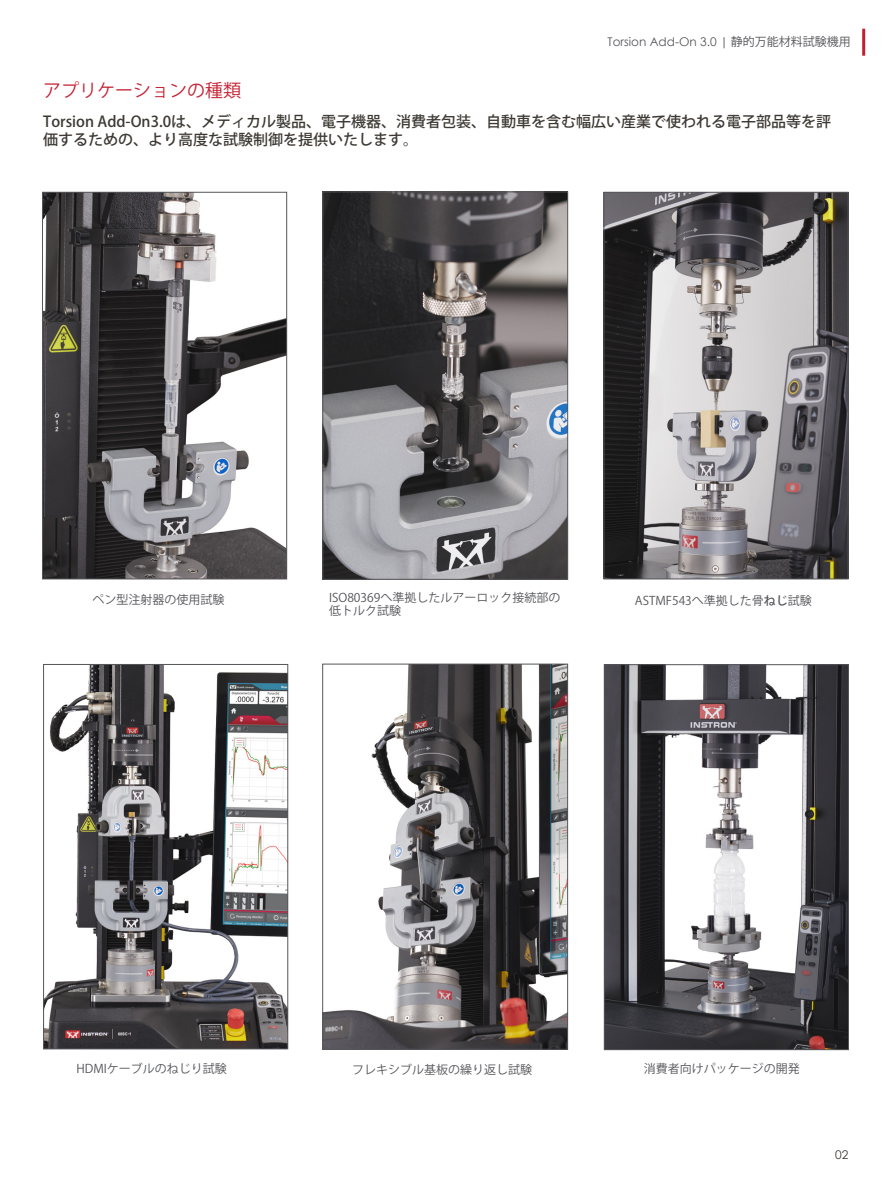
<style>
.page{position:relative;width:891px;height:1188px;background:#fff}
.page>*{position:absolute;margin:0;border:0;box-sizing:border-box;transform-origin:0 0}
.t1{font:18px "Koz Go Pro";color:#c42032}
.t2{font:500 15px/18px "Koz Go Pr 6 N";color:#3d3934}
.t3{font:12px/13.2px "Koz Go Pro";color:#55565a}
.t4{font:12px "Century Gothic";color:#55565a}
.t5{font:12px "Century Gothic";color:#3d3934}
.s1{font-family:"Koz Go Pro"}
.s2{font-family:"Koz Go Pr 6 N";font-weight:500}
</style>
<div class="page">
<img style="left:606px;top:194px;width:241px;height:383px">
<div style="left:604px;top:192px;width:245px;height:387px;border:1px solid #55565a"></div>
<img style="left:606px;top:666px;width:241px;height:382px">
<div style="left:604px;top:664px;width:245px;height:386px;border:1px solid #55565a"></div>
<img style="left:324px;top:194px;width:242px;height:384px">
<div style="left:322px;top:192px;width:246px;height:388px;border:1px solid #55565a"></div>
<hr style="left:862px;top:29px;width:3px;height:27px;background:#c42032">
<img style="left:44px;top:194px;width:241px;height:383px">
<div style="left:42px;top:192px;width:245px;height:387px;border:1px solid #55565a"></div>
<img style="left:45px;top:666px;width:241px;height:381px">
<div style="left:43px;top:664px;width:245px;height:385px;border:1px solid #55565a"></div>
<img style="left:324px;top:666px;width:242px;height:382px">
<div style="left:322px;top:664px;width:246px;height:386px;border:1px solid #55565a"></div>
<p class="t4" style="left:608px;top:34px;width:245px">Torsion Add-On 3.0 | <span class="s1">静的万能材料試験機用</span></p>
<p class="t1" style="left:43px;top:79px;width:199px">アプリケーションの種類</p>
<p class="t2" style="left:43px;top:113px;width:789px">Torsion Add-On3.0は、メディカル製品、電子機器、消費者包装、自動車を含む幅広い産業で使われる電子部品等を評価するための、より高度な試験制御を提供いたします。</p>
<p class="t3" style="left:92px;top:593px;width:134px">ペン型注射器の使用試験</p>
<p class="t3" style="left:329px;top:591px;width:233px">ISO80369へ準拠したルアーロック接続部の低トルク試験</p>
<p class="t3" style="left:635px;top:594px;width:179px">ASTMF543へ準拠した骨<span class="s2">ねじ</span>試験</p>
<p class="t3" style="left:76px;top:1063px;width:152px">HDMIケーブルのねじり試験</p>
<p class="t3" style="left:352px;top:1063px;width:181px">フレキシブル基板の繰り返し試験</p>
<p class="t3" style="left:644px;top:1063px;width:157px">消費者向けパッケージの開発</p>
<p class="t5" style="left:835px;top:1146px;width:15px">02</p>
</div>
